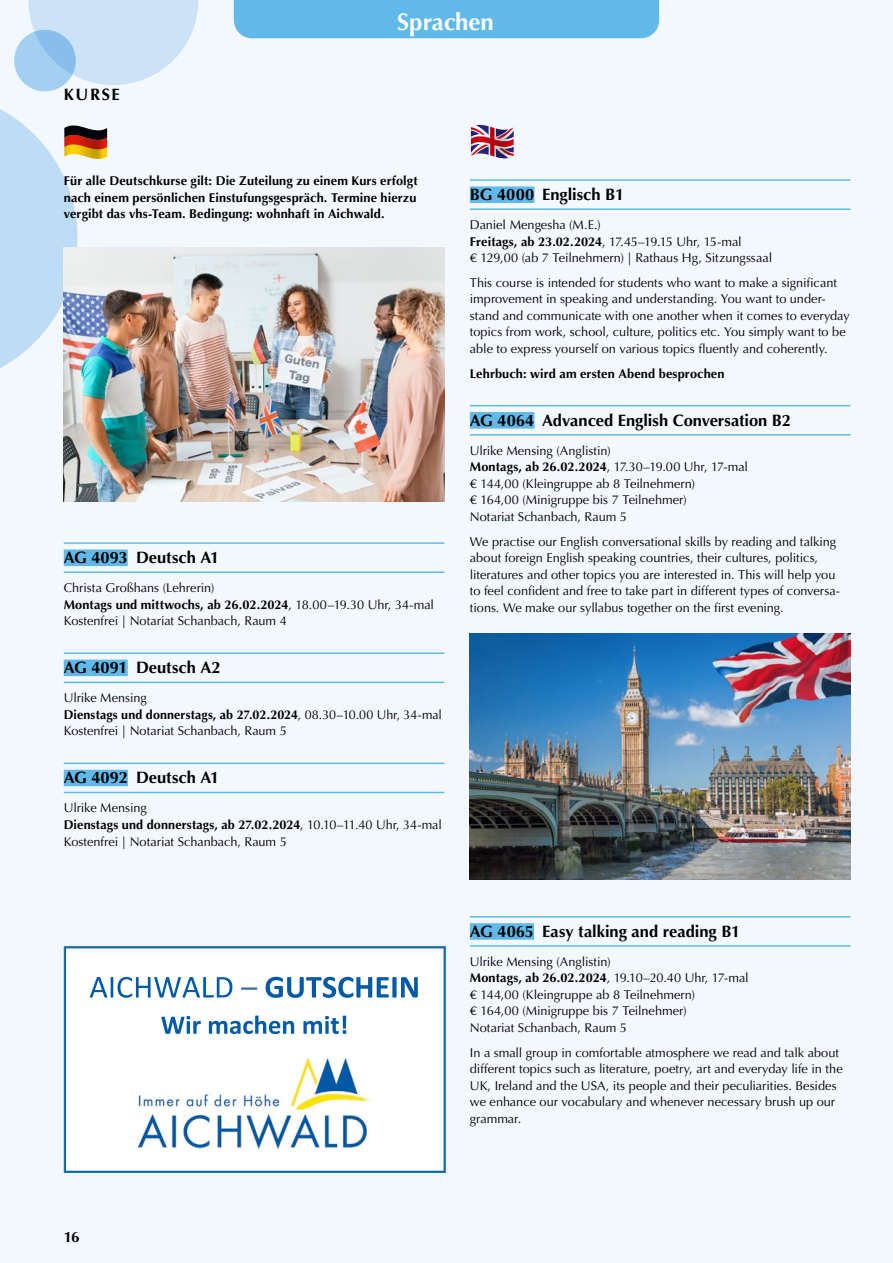
<style>
.page{position:relative;width:893px;height:1263px;background:#f2f8fd}
.page>*{position:absolute;margin:0;border:0;box-sizing:border-box;transform-origin:0 0}
.t1{font:700 24px "Optima";color:#fff}
.t2{font:700 16.5px "Optima";color:#000}
.t3{font:700 15px "Optima";color:#000}
.t4{font:12.75px/16.5px "Optima";letter-spacing:-.005em;color:#000}
.t5{font:700 12.75px/16.5px "Optima";letter-spacing:.01em;color:#000;text-align:justify}
.s1{font-weight:700}
</style>
<div class="page">
<svg style="left:28px;top:0;width:170px;height:85px;background:#d1e6f7"></svg>
<svg style="left:14px;top:30px;width:62px;height:61px;background:#9ac9ef"></svg>
<div style="left:234px;top:0;width:425px;height:38px;background:#61b9e9"></div>
<hr style="left:64px;top:542px;width:380px;height:2px;background:#61b9e9">
<hr style="left:64px;top:571px;width:380px;height:2px;background:#61b9e9">
<div style="left:64px;top:549px;width:64px;height:17px;background:#61b9e9"></div>
<hr style="left:64px;top:652px;width:380px;height:2px;background:#61b9e9">
<hr style="left:64px;top:682px;width:380px;height:1px;background:#61b9e9">
<div style="left:64px;top:660px;width:64px;height:16px;background:#61b9e9"></div>
<hr style="left:64px;top:763px;width:380px;height:1px;background:#61b9e9">
<hr style="left:64px;top:792px;width:380px;height:1px;background:#61b9e9">
<div style="left:64px;top:770px;width:64px;height:16px;background:#61b9e9"></div>
<svg style="left:0;top:91px;width:107px;height:295px"></svg>
<hr style="left:470px;top:179px;width:380px;height:2px;background:#61b9e9">
<hr style="left:470px;top:208px;width:380px;height:2px;background:#61b9e9">
<div style="left:470px;top:186px;width:64px;height:17px;background:#61b9e9"></div>
<hr style="left:470px;top:405px;width:380px;height:1px;background:#61b9e9">
<hr style="left:470px;top:434px;width:380px;height:2px;background:#61b9e9">
<div style="left:470px;top:412px;width:64px;height:17px;background:#61b9e9"></div>
<hr style="left:470px;top:916px;width:380px;height:1px;background:#61b9e9">
<hr style="left:470px;top:945px;width:380px;height:2px;background:#61b9e9">
<div style="left:470px;top:923px;width:64px;height:17px;background:#61b9e9"></div>
<svg style="left:471px;top:124px;width:43px;height:35px"></svg>
<img style="left:64px;top:248px;width:380px;height:254px">
<img style="left:470px;top:634px;width:380px;height:245px">
<svg style="left:67px;top:949px;width:376px;height:221px;fill:#fff"></svg>
<img style="left:138px;top:1057px;width:233px;height:92px">
<div style="left:64px;top:946px;width:382px;height:227px;border:2px solid #1e73af"></div>
<p class="t2" style="left:64px;top:85px;width:58px">KURSE</p>
<h1 class="t1" style="left:397px;top:8px;width:98px">Sprachen</h1>
<p class="t5" style="left:64px;top:173px;width:355px">Für alle Deutschkurse gilt: Die Zuteilung zu einem Kurs erfolgt nach einem persönlichen Einstufungsgespräch. Termine hierzu vergibt das vhs-Team. Bedingung: wohnhaft in Aichwald.</p>
<p class="t2" style="left:64px;top:548px;width:157px">AG 4093 Deutsch A1</p>
<p class="t4" style="left:64px;top:580px;width:372px">Christa Großhans (Lehrerin)<br><span class="s1">Montags und mittwochs, ab 26.02.2024</span>, 18.00–19.30 Uhr, 34-mal<br>Kostenfrei | Notariat Schanbach, Raum 4</p>
<p class="t2" style="left:64px;top:658px;width:159px">AG 4091 Deutsch A2</p>
<p class="t4" style="left:64px;top:690px;width:380px">Ulrike Mensing<br><span class="s1">Dienstags und donnerstags, ab 27.02.2024</span>, 08.30–10.00 Uhr, 34-mal<br>Kostenfrei | Notariat Schanbach, Raum 5</p>
<p class="t2" style="left:64px;top:768px;width:157px">AG 4092 Deutsch A1</p>
<p class="t4" style="left:64px;top:800px;width:380px">Ulrike Mensing<br><span class="s1">Dienstags und donnerstags, ab 27.02.2024</span>, 10.10–11.40 Uhr, 34-mal<br>Kostenfrei | Notariat Schanbach, Raum 5</p>
<p class="t2" style="left:470px;top:185px;width:156px">BG 4000 Englisch B1</p>
<p class="t4" style="left:470px;top:217px;width:304px">Daniel Mengesha (M.E.)<br><span class="s1">Freitags, ab 23.02.2024</span>, 17.45–19.15 Uhr, 15-mal<br>€ 129,00 (ab 7 Teilnehmern) | Rathaus Hg, Sitzungssaal</p>
<p class="t4" style="left:470px;top:275px;width:381px">This course is intended for students who want to make a significant improvement in speaking and understanding. You want to under&shy;stand and communicate with one another when it comes to everyday topics from work, school, culture, politics etc. You simply want to be able to express yourself on various topics fluently and coherently.</p>
<p class="t5" style="left:470px;top:365px;width:256px">Lehrbuch: wird am ersten Abend besprochen</p>
<p class="t2" style="left:470px;top:410px;width:323px">AG 4064 Advanced English Conversation B2</p>
<p class="t4" style="left:470px;top:442px;width:280px">Ulrike Mensing (Anglistin)<br><span class="s1">Montags, ab 26.02.2024</span>, 17.30–19.00 Uhr, 17-mal € 144,00 (Kleingruppe ab 8 Teilnehmern)<br>€ 164,00 (Minigruppe bis 7 Teilnehmer)<br>Notariat Schanbach, Raum 5</p>
<p class="t4" style="left:470px;top:533px;width:372px">We practise our English conversational skills by reading and talking about foreign English speaking countries, their cultures, politics, literatures and other topics you are interested in. This will help you to feel confident and free to take part in different types of conversa&shy;tions. We make our syllabus together on the first evening.</p>
<p class="t2" style="left:470px;top:921px;width:272px">AG 4065 Easy talking and reading B1</p>
<p class="t4" style="left:470px;top:953px;width:280px">Ulrike Mensing (Anglistin)<br><span class="s1">Montags, ab 26.02.2024</span>, 19.10–20.40 Uhr, 17-mal € 144,00 (Kleingruppe ab 8 Teilnehmern)<br>€ 164,00 (Minigruppe bis 7 Teilnehmer)<br>Notariat Schanbach, Raum 5</p>
<p class="t4" style="left:470px;top:1044px;width:374px">In a small group in comfortable atmosphere we read and talk about different topics such as literature, poetry, art and everyday life in the UK, Ireland and the USA, its people and their peculiarities. Besides we enhance our vocabulary and whenever necessary brush up our grammar.</p>
<p class="t3" style="left:64px;top:1228px;width:17px">16</p>
</div>
